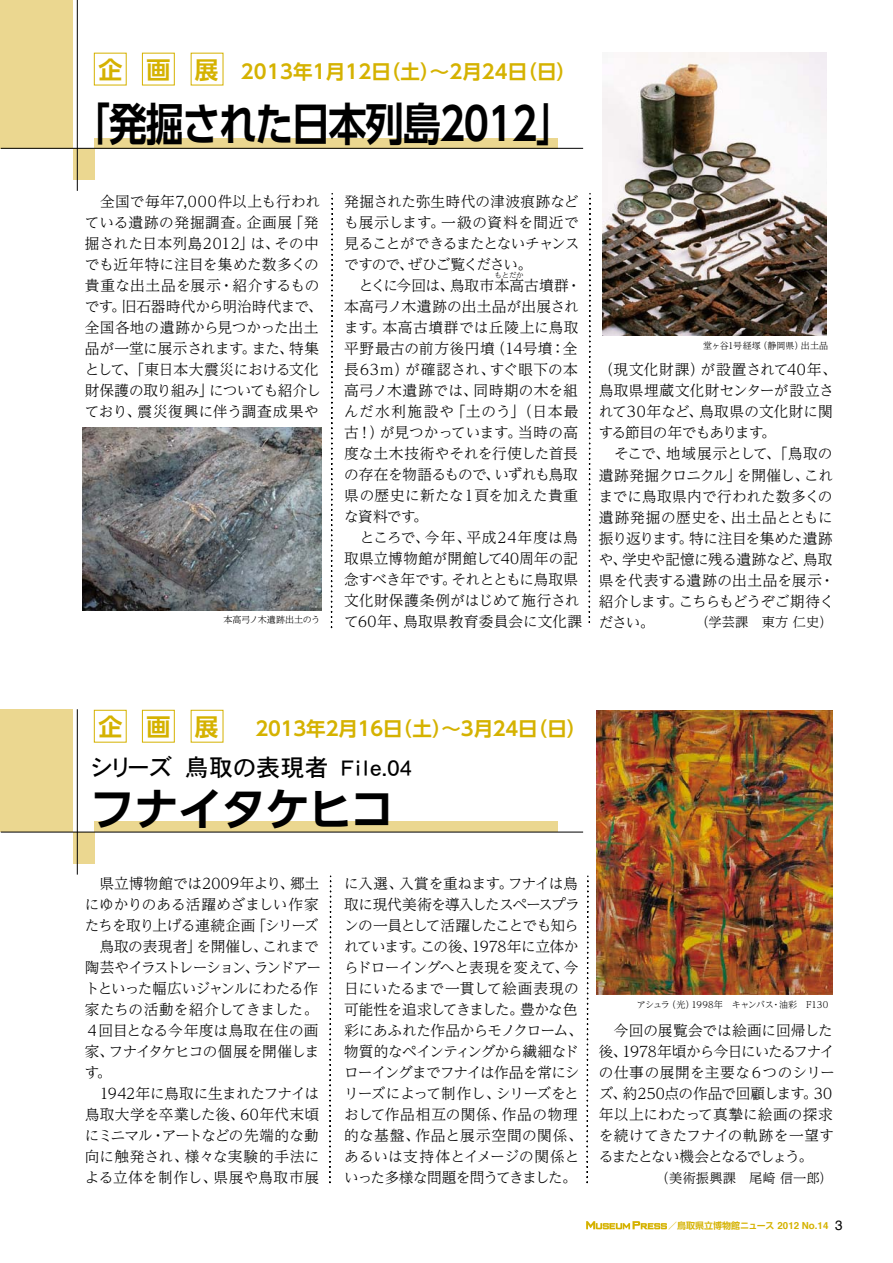
<style>
.page{position:relative;width:893px;height:1263px;background:#fff}
.page>*{position:absolute;margin:0;border:0;box-sizing:border-box;transform-origin:0 0}
.t1{font:700 45px "UD Shin Go Pro De";letter-spacing:-.03em;color:#000;scale:.85 1}
.t2{font:700 45px "UD Shin Go Pro De";letter-spacing:-.03em;color:#000}
.t3{font:24px "DFHS Gothic Std W5";letter-spacing:.01em;color:#000}
.t4{font:700 24px "UD Shin Go Pro De";color:#d5b200}
.t5{font:700 19.5px "UD Shin Go Pro De";letter-spacing:.01em;color:#d5b200}
.t6{font:700 19.5px "UD Shin Go Pro De";letter-spacing:-.18em;color:#d5b200}
.t7{font:300 14.7px/21px "UD Reimin Pro";letter-spacing:-.01em;color:#000}
.t8{font:300 14.7px/21px "UD Reimin Pro";letter-spacing:-.04em;color:#000}
.t9{font:13.5px "Helvetica";color:#000}
.t10{font:300 13.2px "UD Reimin Pro";letter-spacing:.01em;color:#000}
.t11{font:300 9px "UD Reimin Pro";letter-spacing:-.04em;color:#000}
.t12{font:700 9px "UD Shin Go Pro De";color:#d5b200}
.t13{font:300 9px "UD Reimin Pro";letter-spacing:.005em;color:#000}
.t14{font:300 9px "UD Reimin Pro";letter-spacing:-.02em;color:#000}
.t15{font:300 7.5px "UD Reimin Pro";color:#000}
.s1{font-family:"Helvetica";font-size:9.75px}
</style>
<div class="page">
<svg style="left:588px;top:193px;width:3px;height:430px"></svg>
<svg style="left:330px;top:193px;width:3px;height:436px"></svg>
<svg style="left:586px;top:875px;width:3px;height:309px"></svg>
<svg style="left:329px;top:875px;width:3px;height:309px"></svg>
<div style="left:1px;top:0;width:72px;height:148px;background:#ebd790"></div>
<div style="left:73px;top:148px;width:21px;height:32px;background:#ebd790"></div>
<div style="left:94px;top:138px;width:464px;height:10px;background:#ebd790"></div>
<hr style="left:77px;top:0;width:1px;height:191px;background:#000">
<hr style="left:1px;top:148px;width:582px;height:1px;background:#000">
<div style="left:142px;top:53px;width:33px;height:32px;border:1px solid #d5b200"></div>
<svg style="left:586px;top:1221px;width:81px;height:8px"></svg>
<div style="left:1px;top:709px;width:72px;height:123px;background:#ebd790"></div>
<div style="left:73px;top:832px;width:21px;height:32px;background:#ebd790"></div>
<div style="left:94px;top:821px;width:464px;height:11px;background:#ebd790"></div>
<hr style="left:77px;top:709px;width:1px;height:165px;background:#000">
<hr style="left:1px;top:832px;width:582px;height:1px;background:#000">
<div style="left:94px;top:710px;width:33px;height:32px;border:1px solid #d5b200"></div>
<div style="left:142px;top:710px;width:33px;height:32px;border:1px solid #d5b200"></div>
<img style="left:602px;top:53px;width:225px;height:282px">
<img style="left:596px;top:710px;width:237px;height:284px">
<img style="left:82px;top:428px;width:239px;height:182px">
<h2 class="t4" style="left:99px;top:50px;width:121px">企　画　展</h2>
<h3 class="t5" style="left:241px;top:56px;width:337px">2013年1月12日（土）～2月24日（日）</h3>
<h1 class="t1" style="left:72px;top:87px;width:593px">「発掘された日本列島2012」</h1>
<p class="t7" style="left:85px;top:191px;width:239px">　全国で毎年7,000件以上も行われている遺跡の発掘調査。企画展「発掘された日本列島2012」は、その中でも近年特に注目を集めた数多くの貴重な出土品を展示・紹介するものです。旧石器時代から明治時代まで、全国各地の遺跡から見つかった出土品が一堂に展示されます。また、特集として、「東日本大震災における文化財保護の取り組み」についても紹介しており、震災復興に伴う調査成果や</p>
<p class="t7" style="left:344px;top:191px;width:239px">発掘された弥生時代の津波痕跡なども展示します。一級の資料を間近で見ることができるまたとないチャンスですので、ぜひご覧ください。<br>　とくに今回は、鳥取市本高古墳群・本高弓ノ木遺跡の出土品が出展されます。本高古墳群では丘陵上に鳥取平野最古の前方後円墳（14号墳：全長63ｍ）が確認され、すぐ眼下の本高弓ノ木遺跡では、同時期の木を組んだ水利施設や「土のう」（日本最古！）が見つかっています。当時の高度な土木技術やそれを行使した首長の存在を物語るもので、いずれも鳥取県の歴史に新たな１頁を加えた貴重な資料です。<br>　ところで、今年、平成24年度は鳥取県立博物館が開館して40周年の記念すべき年です。それとともに鳥取県文化財保護条例がはじめて施行されて60年、鳥取県教育委員会に文化課</p>
<p class="t15" style="left:494px;top:269px;width:31px">もとだか</p>
<p class="t14" style="left:223px;top:613px;width:98px">本高弓ノ木遺跡出土のう</p>
<p class="t13" style="left:703px;top:338px;width:127px">堂ヶ谷1号経塚（静岡県）出土品</p>
<p class="t7" style="left:599px;top:359px;width:240px">（現文化財課）が設置されて40年、鳥取県埋蔵文化財センターが設立されて30年など、鳥取県の文化財に関する節目の年でもあります。<br>　そこで、地域展示として、「鳥取の遺跡発掘クロニクル」を開催し、これまでに鳥取県内で行われた数多くの遺跡発掘の歴史を、出土品とともに振り返ります。特に注目を集めた遺跡や、学史や記憶に残る遺跡など、鳥取県を代表する遺跡の出土品を展示・紹介します。こちらもどうぞご期待ください。</p>
<p class="t10" style="left:683px;top:612px;width:151px">　（学芸課　東方 仁史）</p>
<h2 class="t4" style="left:99px;top:707px;width:121px">企　画　展</h2>
<h3 class="t6" style="left:252px;top:713px;width:336px">２０１３年２月１６日（土）～３月２４日（日）</h3>
<h2 class="t3" style="left:89px;top:754px;width:324px">シリーズ　鳥取の表現者　File.04</h2>
<h1 class="t2" style="left:90px;top:772px;width:306px">フナイタケヒコ</h1>
<p class="t7" style="left:85px;top:872px;width:238px">　県立博物館では2009年より、郷土にゆかりのある活躍めざましい作家たちを取り上げる連続企画「シリーズ　鳥取の表現者」を開催し、これまで陶芸やイラストレーション、ランドアートといった幅広いジャンルにわたる作家たちの活動を紹介してきました。<br>４回目となる今年度は鳥取在住の画家、フナイタケヒコの個展を開催します。<br>　1942年に鳥取に生まれたフナイは鳥取大学を卒業した後、60年代末頃にミニマル・アートなどの先端的な動向に触発され、様々な実験的手法による立体を制作し、県展や鳥取市展</p>
<p class="t8" style="left:344px;top:872px;width:240px">に入選、入賞を重ねます。フナイは鳥取に現代美術を導入したスペースプランの一員として活躍したことでも知られています。この後、1978年に立体からドローイングへと表現を変えて、今日にいたるまで一貫して絵画表現の可能性を追求してきました。豊かな色彩にあふれた作品からモノクローム、物質的なペインティングから繊細なドローイングまでフナイは作品を常にシリーズによって制作し、シリーズをとおして作品相互の関係、作品の物理的な基盤、作品と展示空間の関係、あるいは支持体とイメージの関係といった多様な問題を問うてきました。</p>
<p class="t11" style="left:637px;top:997px;width:193px">アシュラ（光）1998年　キャンバス・油彩　F130</p>
<p class="t7" style="left:599px;top:1019px;width:238px">　今回の展覧会では絵画に回帰した後、1978年頃から今日にいたるフナイの仕事の展開を主要な６つのシリーズ、約250点の作品で回顧します。30年以上にわたって真摯に絵画の探求を続けてきたフナイの軌跡を一望するまたとない機会となるでしょう。</p>
<p class="t10" style="left:643px;top:1167px;width:191px">　（美術振興課　尾崎 信一郎）</p>
<p class="t9" style="left:835px;top:1214px;width:9px">3</p>
<p class="t12" style="left:668px;top:1218px;width:162px">／鳥取県立博物館ニュース <span class="s1">2012 No.14</span></p>
</div>
